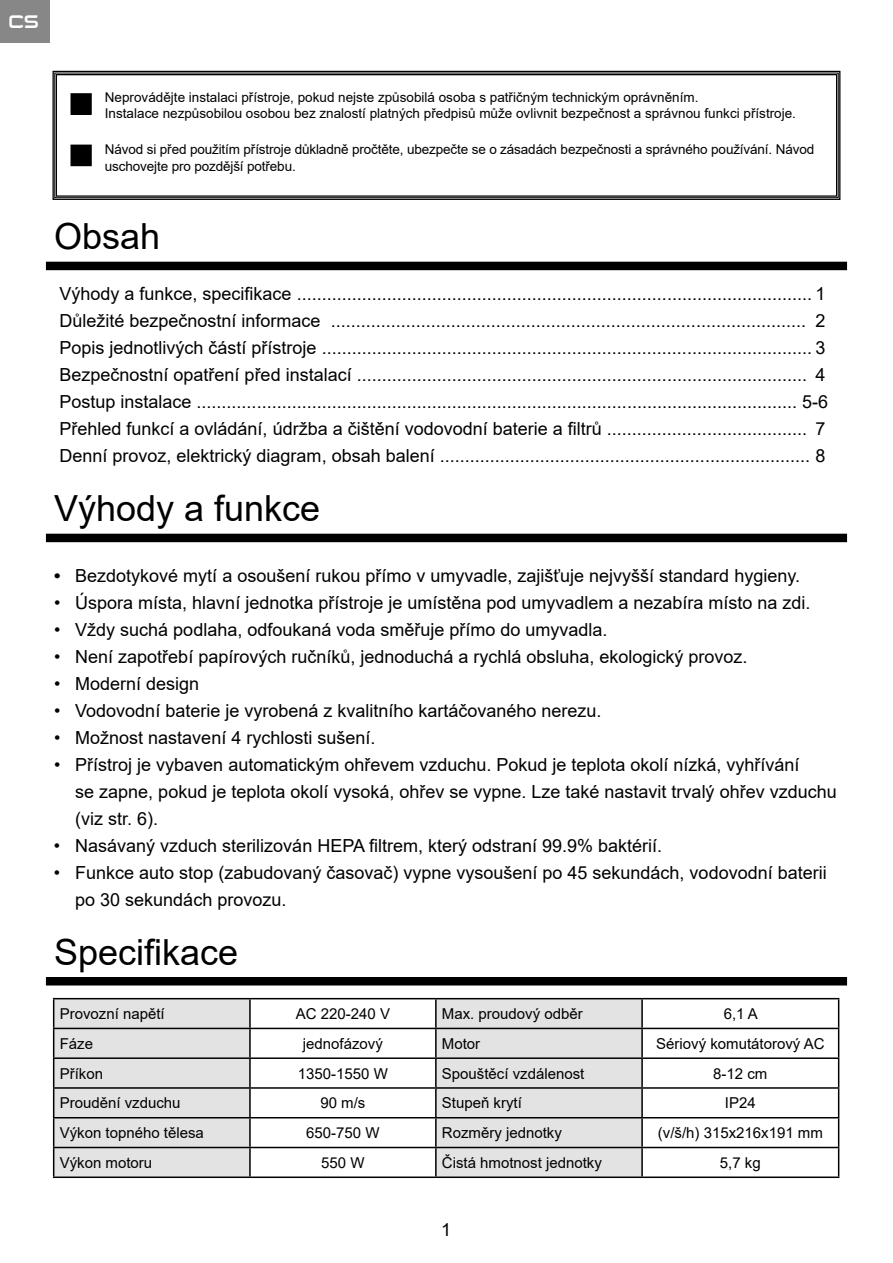
<style>
.page{position:relative;width:893px;height:1263px;background:#fff}
.page>*{position:absolute;margin:0;border:0;box-sizing:border-box;transform-origin:0 0}
.t1{font:36px "Arial";color:#000}
.t2{font:18px/27px "Arial";color:#000}
.t3{font:18px "Sui Generis Rg";color:#fff}
.t4{font:15px "Arial";color:#000}
.t5{font:13.5px/16.2px "Arial";color:#000}
.s1{font-weight:700}
</style>
<div class="page">
<div style="left:0;top:0;width:50px;height:43px;background:#878787"></div>
<svg style="left:52px;top:70px;width:789px;height:130px"></svg>
<div style="left:56px;top:74px;width:781px;height:123px;border:1px solid #000"></div>
<div style="left:71px;top:94px;width:20px;height:20px;background:#000"></div>
<div style="left:71px;top:93px;width:21px;height:22px;border:2px solid #000"></div>
<div style="left:71px;top:145px;width:20px;height:20px;background:#000"></div>
<div style="left:71px;top:145px;width:21px;height:21px;border:2px solid #000"></div>
<div style="left:47px;top:534px;width:799px;height:7px;background:#000"></div>
<div style="left:46px;top:534px;width:801px;height:8px;border:2px solid #000"></div>
<div style="left:47px;top:978px;width:799px;height:7px;background:#000"></div>
<div style="left:46px;top:977px;width:801px;height:8px;border:2px solid #000"></div>
<svg style="left:54px;top:999px;width:587px;height:177px;fill:#e3e3e3"></svg>
<hr style="left:53px;top:998px;width:197px;height:1px;background:#000">
<hr style="left:250px;top:998px;width:186px;height:1px;background:#000">
<hr style="left:249px;top:999px;width:2px;height:29px;background:#000">
<hr style="left:436px;top:998px;width:206px;height:1px;background:#000">
<hr style="left:435px;top:999px;width:2px;height:29px;background:#000">
<hr style="left:642px;top:998px;width:197px;height:1px;background:#000">
<hr style="left:641px;top:999px;width:2px;height:29px;background:#000">
<hr style="left:53px;top:1028px;width:197px;height:1px;background:#000">
<hr style="left:250px;top:1028px;width:186px;height:1px;background:#000">
<hr style="left:249px;top:1029px;width:2px;height:28px;background:#000">
<hr style="left:436px;top:1028px;width:206px;height:1px;background:#000">
<hr style="left:435px;top:1029px;width:2px;height:28px;background:#000">
<hr style="left:642px;top:1028px;width:197px;height:1px;background:#000">
<hr style="left:641px;top:1029px;width:2px;height:28px;background:#000">
<hr style="left:53px;top:1057px;width:197px;height:2px;background:#000">
<hr style="left:250px;top:1057px;width:186px;height:2px;background:#000">
<hr style="left:249px;top:1059px;width:2px;height:28px;background:#000">
<hr style="left:436px;top:1057px;width:206px;height:2px;background:#000">
<hr style="left:435px;top:1059px;width:2px;height:28px;background:#000">
<hr style="left:642px;top:1057px;width:197px;height:2px;background:#000">
<hr style="left:641px;top:1059px;width:2px;height:28px;background:#000">
<hr style="left:53px;top:1087px;width:197px;height:2px;background:#000">
<hr style="left:250px;top:1087px;width:186px;height:2px;background:#000">
<hr style="left:249px;top:1089px;width:2px;height:28px;background:#000">
<hr style="left:436px;top:1087px;width:206px;height:2px;background:#000">
<hr style="left:435px;top:1089px;width:2px;height:28px;background:#000">
<hr style="left:642px;top:1087px;width:197px;height:2px;background:#000">
<hr style="left:641px;top:1089px;width:2px;height:28px;background:#000">
<hr style="left:53px;top:1117px;width:197px;height:1px;background:#000">
<hr style="left:250px;top:1117px;width:186px;height:1px;background:#000">
<hr style="left:249px;top:1118px;width:2px;height:29px;background:#000">
<hr style="left:436px;top:1117px;width:206px;height:1px;background:#000">
<hr style="left:435px;top:1118px;width:2px;height:29px;background:#000">
<hr style="left:642px;top:1117px;width:197px;height:1px;background:#000">
<hr style="left:641px;top:1118px;width:2px;height:29px;background:#000">
<hr style="left:53px;top:1147px;width:197px;height:1px;background:#000">
<svg style="left:53px;top:999px;width:1px;height:177px"></svg>
<hr style="left:250px;top:1147px;width:186px;height:1px;background:#000">
<hr style="left:249px;top:1148px;width:2px;height:28px;background:#000">
<hr style="left:436px;top:1147px;width:206px;height:1px;background:#000">
<hr style="left:435px;top:1148px;width:2px;height:28px;background:#000">
<hr style="left:642px;top:1147px;width:197px;height:1px;background:#000">
<hr style="left:641px;top:1148px;width:2px;height:28px;background:#000">
<svg style="left:838px;top:999px;width:1px;height:177px"></svg>
<hr style="left:53px;top:1176px;width:197px;height:2px;background:#000">
<hr style="left:250px;top:1176px;width:186px;height:2px;background:#000">
<hr style="left:436px;top:1176px;width:206px;height:2px;background:#000">
<hr style="left:642px;top:1176px;width:197px;height:2px;background:#000">
<div style="left:47px;top:262px;width:799px;height:7px;background:#000"></div>
<div style="left:46px;top:262px;width:801px;height:8px;border:2px solid #000"></div>
<p class="t3" style="left:9px;top:11px;width:32px">CS</p>
<p class="t5" style="left:105px;top:89px;width:693px">Neprovádějte instalaci přístroje, pokud nejste způsobilá osoba s patřičným technickým oprávněním.<br>Instalace nezpůsobilou osobou bez znalostí platných předpisů může ovlivnit bezpečnost a správnou funkci přístroje.</p>
<p class="t5" style="left:105px;top:141px;width:711px">Návod si před použitím přístroje důkladně pročtěte, ubezpečte se o zásadách bezpečnosti a správného používání. Návod uschovejte pro pozdější potřebu.</p>
<h1 class="t1" style="left:54px;top:212px;width:108px">Obsah</h1>
<p class="t2" style="left:60px;top:280px;width:770px">Výhody a funkce, specifikace ....................................................................................................... 1<br>Důležité bezpečnostní informace ............................................................................................... 2<br>Popis jednotlivých částí přístroje .................................................................................................. 3<br>Bezpečnostní opatření před instalací .......................................................................................... 4<br>Postup instalace ........................................................................................................................ 5-6<br>Přehled funkcí a ovládání, údržba a čištění vodovodní baterie a filtrů ........................................ 7<br>Denní provoz, elektrický diagram, obsah balení .......................................................................... 8</p>
<h1 class="t1" style="left:54px;top:484px;width:268px">Výhody a funkce</h1>
<p class="t2" style="left:54px;top:562px;width:748px"><span class="s1">•</span> Bezdotykové mytí a osoušení rukou přímo v umyvadle, zajišťuje nejvyšší standard hygieny.</p>
<p class="t2" style="left:54px;top:589px;width:758px">• Úspora místa, hlavní jednotka přístroje je umístěna pod umyvadlem a nezabíra místo na zdi.</p>
<p class="t2" style="left:54px;top:616px;width:555px">• Vždy suchá podlaha, odfoukaná voda směřuje přímo do umyvadla.</p>
<p class="t2" style="left:54px;top:643px;width:695px">• Není zapotřebí papírových ručníků, jednoduchá a rychlá obsluha, ekologický provoz.</p>
<p class="t2" style="left:54px;top:670px;width:147px">• Moderní design</p>
<p class="t2" style="left:54px;top:697px;width:549px">• Vodovodní baterie je vyrobená z kvalitního kartáčovaného nerezu.</p>
<p class="t2" style="left:54px;top:724px;width:323px">• Možnost nastavení 4 rychlosti sušení.</p>
<p class="t2" style="left:75px;top:751px;width:763px;text-indent:-21px">• Přístroj je vybaven automatickým ohřevem vzduchu. Pokud je teplota okolí nízká, vyhřívání<br>se zapne, pokud je teplota okolí vysoká, ohřev se vypne. Lze také nastavit trvalý ohřev vzduchu (viz str. 6).</p>
<p class="t2" style="left:54px;top:832px;width:610px">• Nasávaný vzduch sterilizován HEPA filtrem, který odstraní 99.9% baktérií.</p>
<p class="t2" style="left:75px;top:859px;width:753px;text-indent:-21px">• Funkce auto stop (zabudovaný časovač) vypne vysoušení po 45 sekundách, vodovodní baterii po 30 sekundách provozu.</p>
<h1 class="t1" style="left:54px;top:927px;width:186px">Specifikace</h1>
<p class="t4" style="left:60px;top:1003px;width:107px">Provozní napětí</p>
<p class="t4" style="left:296px;top:1003px;width:96px">AC 220-240 V</p>
<p class="t4" style="left:442px;top:1003px;width:142px">Max. proudový odběr</p>
<p class="t4" style="left:724px;top:1003px;width:36px">6,1 A</p>
<p class="t4" style="left:60px;top:1033px;width:35px">Fáze</p>
<p class="t4" style="left:303px;top:1033px;width:82px">jednofázový</p>
<p class="t4" style="left:442px;top:1033px;width:40px">Motor</p>
<p class="t4" style="left:656px;top:1033px;width:170px">Sériový komutátorový AC</p>
<p class="t4" style="left:60px;top:1063px;width:45px">Příkon</p>
<p class="t4" style="left:298px;top:1063px;width:92px">1350-1550 W</p>
<p class="t4" style="left:442px;top:1063px;width:144px">Spouštěcí vzdálenost</p>
<p class="t4" style="left:713px;top:1063px;width:56px">8-12 cm</p>
<p class="t4" style="left:60px;top:1093px;width:122px">Proudění vzduchu</p>
<p class="t4" style="left:320px;top:1093px;width:47px">90 m/s</p>
<p class="t4" style="left:442px;top:1093px;width:82px">Stupeň krytí</p>
<p class="t4" style="left:725px;top:1093px;width:32px">IP24</p>
<p class="t4" style="left:60px;top:1122px;width:146px">Výkon topného tělesa</p>
<p class="t4" style="left:306px;top:1122px;width:75px">650-750 W</p>
<p class="t4" style="left:442px;top:1122px;width:122px">Rozměry jednotky</p>
<p class="t4" style="left:658px;top:1122px;width:167px">(v/š/h) 315x216x191 mm</p>
<p class="t4" style="left:60px;top:1152px;width:94px">Výkon motoru</p>
<p class="t4" style="left:321px;top:1152px;width:45px">550 W</p>
<p class="t4" style="left:442px;top:1152px;width:162px">Čistá hmotnost jednotky</p>
<p class="t4" style="left:720px;top:1152px;width:42px">5,7 kg</p>
<p class="t2" style="left:441px;top:1216px;width:12px">1</p>
</div>
